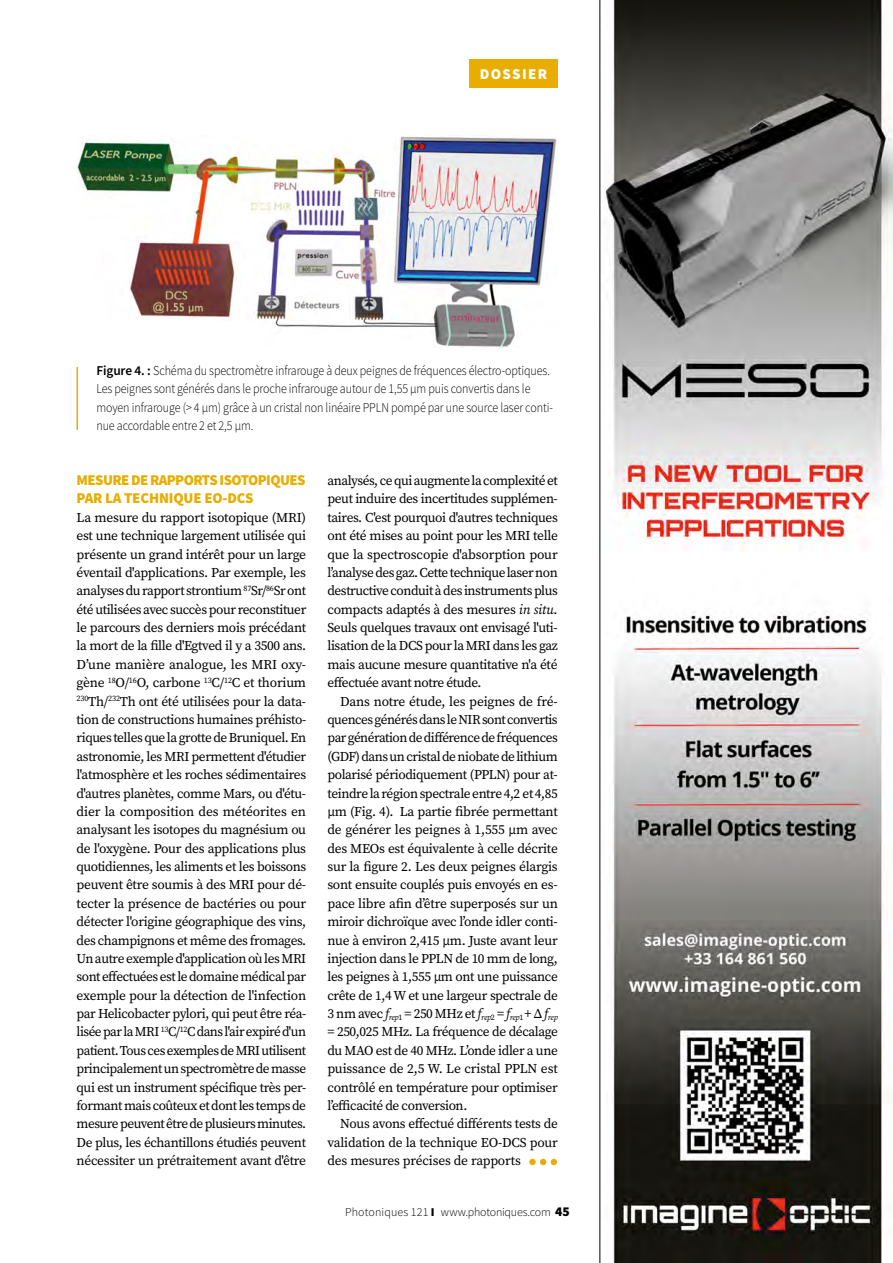
<style>
.page{position:relative;width:893px;height:1263px;background:#fff}
.page>*{position:absolute;margin:0;border:0;box-sizing:border-box;transform-origin:0 0}
.t1{font:900 15px/18px "Source Sans Pro";letter-spacing:-.04em;color:#e8ad00}
.t2{font:900 15px "Source Sans Pro";letter-spacing:.09em;color:#fff}
.t3{font:13.5px/18.3px "Source Serif Pro";letter-spacing:-.02em;color:#000;text-align:justify}
.t4{font:300 13.5px/18.3px "Source Sans Pro";letter-spacing:-.01em;color:#000;scale:.89 1}
.t5{font:300 12px "Source Sans Pro";letter-spacing:.005em;color:#000}
.s1{font-weight:600}
.s2{font-style:italic}
.s3{font-weight:900}
.s4{font-weight:900;font-size:13.5px}
</style>
<div class="page">
<div style="left:469px;top:60px;width:89px;height:28px;background:#e8ad00"></div>
<div style="left:529px;top:1159px;width:7px;height:6px;background:#e8ad00;border-radius:50%"></div>
<svg style="left:540px;top:1159px;width:17px;height:6px"></svg>
<img style="left:77px;top:136px;width:480px;height:211px">
<hr style="left:77px;top:367px;width:1px;height:63px;background:#e8ad00">
<svg style="left:600px;top:0;width:293px;height:1263px"></svg>
<p class="t2" style="left:480px;top:64px;width:69px">DOSSIER</p>
<p class="t4" style="left:96px;top:361px;width:514px"><span class="s1">Figure 4. :</span> Schéma du spectromètre infrarouge à deux peignes de fréquences électro-optiques.<br>Les peignes sont générés dans le proche infrarouge autour de 1,55 µm puis convertis dans le moyen infrarouge (&gt; 4 µm) grâce à un cristal non linéaire PPLN pompé par une source laser conti&shy;nue accordable entre 2 et 2,5 µm.</p>
<p class="t1" style="left:77px;top:471px;width:231px">MESURE DE RAPPORTS ISOTOPIQUES<br>PAR LA TECHNIQUE EO-DCS</p>
<p class="t3" style="left:77px;top:508px;width:231px">La mesure du rapport isotopique (MRI) est une technique largement utilisée qui présente un grand intérêt pour un large éventail d'applications. Par exemple, les analyses du rapport strontium <sup>87</sup>Sr/<sup>86</sup>Sr ont été utilisées avec succès pour reconstituer le parcours des derniers mois précédant la mort de la fille d'Egtved il y a 3500 ans.<br>D’une manière analogue, les MRI oxy&shy;gène <sup>18</sup>O/<sup>16</sup>O, carbone <sup>13</sup>C/<sup>12</sup>C et thorium <sup>230</sup>Th/<sup>232</sup>Th ont été utilisées pour la data&shy;tion de constructions humaines préhisto&shy;riques telles que la grotte de Bruniquel. En astronomie, les MRI permettent d'étudier l'atmosphère et les roches sédimentaires d'autres planètes, comme Mars, ou d'étu&shy;dier la composition des météorites en analysant les isotopes du magnésium ou de l'oxygène. Pour des applications plus quotidiennes, les aliments et les boissons peuvent être soumis à des MRI pour dé&shy;tecter la présence de bactéries ou pour détecter l'origine géographique des vins, des champignons et même des fromages.<br>Un autre exemple d'application où les MRI sont effectuées est le domaine médical par exemple pour la détection de l'infection par Helicobacter pylori, qui peut être réa&shy;lisée par la MRI <sup>13</sup>C/<sup>12</sup>C dans l'air expiré d'un patient. Tous ces exemples de MRI utilisent principalement un spectromètre de masse qui est un instrument spécifique très per&shy;formant mais coûteux et dont les temps de mesure peuvent être de plusieurs minutes.<br>De plus, les échantillons étudiés peuvent nécessiter un prétraitement avant d'être</p>
<p class="t3" style="left:327px;top:471px;width:232px">analysés, ce qui augmente la complexité et peut induire des incertitudes supplémen&shy;taires. C'est pourquoi d'autres techniques ont été mises au point pour les MRI telle que la spectroscopie d'absorption pour l’analyse des gaz. Cette technique laser non destructive conduit à des instruments plus compacts adaptés à des mesures <span class="s2">in situ</span>.<br>Seuls quelques travaux ont envisagé l'uti&shy;lisation de la DCS pour la MRI dans les gaz mais aucune mesure quantitative n'a été effectuée avant notre étude.</p>
<p class="t3" style="left:327px;top:692px;width:232px;text-indent:13px">Dans notre étude, les peignes de fré&shy;quences générés dans le NIR sont convertis par génération de différence de fréquences (GDF) dans un cristal de niobate de lithium polarisé périodiquement (PPLN) pour at&shy;teindre la région spectrale entre 4,2 et 4,85 μm (Fig. 4). La partie fibrée permettant de générer les peignes à 1,555 μm avec des MEOs est équivalente à celle décrite sur la figure 2. Les deux peignes élargis sont ensuite couplés puis envoyés en es&shy;pace libre afin d’être superposés sur un miroir dichroïque avec l’onde idler conti&shy;nue à environ 2,415 μm. Juste avant leur injection dans le PPLN de 10 mm de long, les peignes à 1,555 μm ont une puissance crête de 1,4 W et une largeur spectrale de 3 nm avec <span class="s2">f</span><sub>rep</sub><sub>1</sub> = 250 MHz et <span class="s2">f</span><sub>rep</sub><sub>2</sub> = <span class="s2">f</span><sub>rep</sub><sub>1</sub> + ∆ <span class="s2">f</span><sub>rep </sub>= 250,025 MHz. La fréquence de décalage du MAO est de 40 MHz. L’onde idler a une puissance de 2,5 W. Le cristal PPLN est contrôlé en température pour optimiser l’efficacité de conversion.</p>
<p class="t3" style="left:327px;top:1114px;width:232px;text-indent:13px">Nous avons effectué différents tests de validation de la technique EO-DCS pour des mesures précises de rapports</p>
<p class="t5" style="left:345px;top:1205px;width:226px">Photoniques 121 <span class="s3">I</span> www.photoniques.com <span class="s4">45</span></p>
</div>
